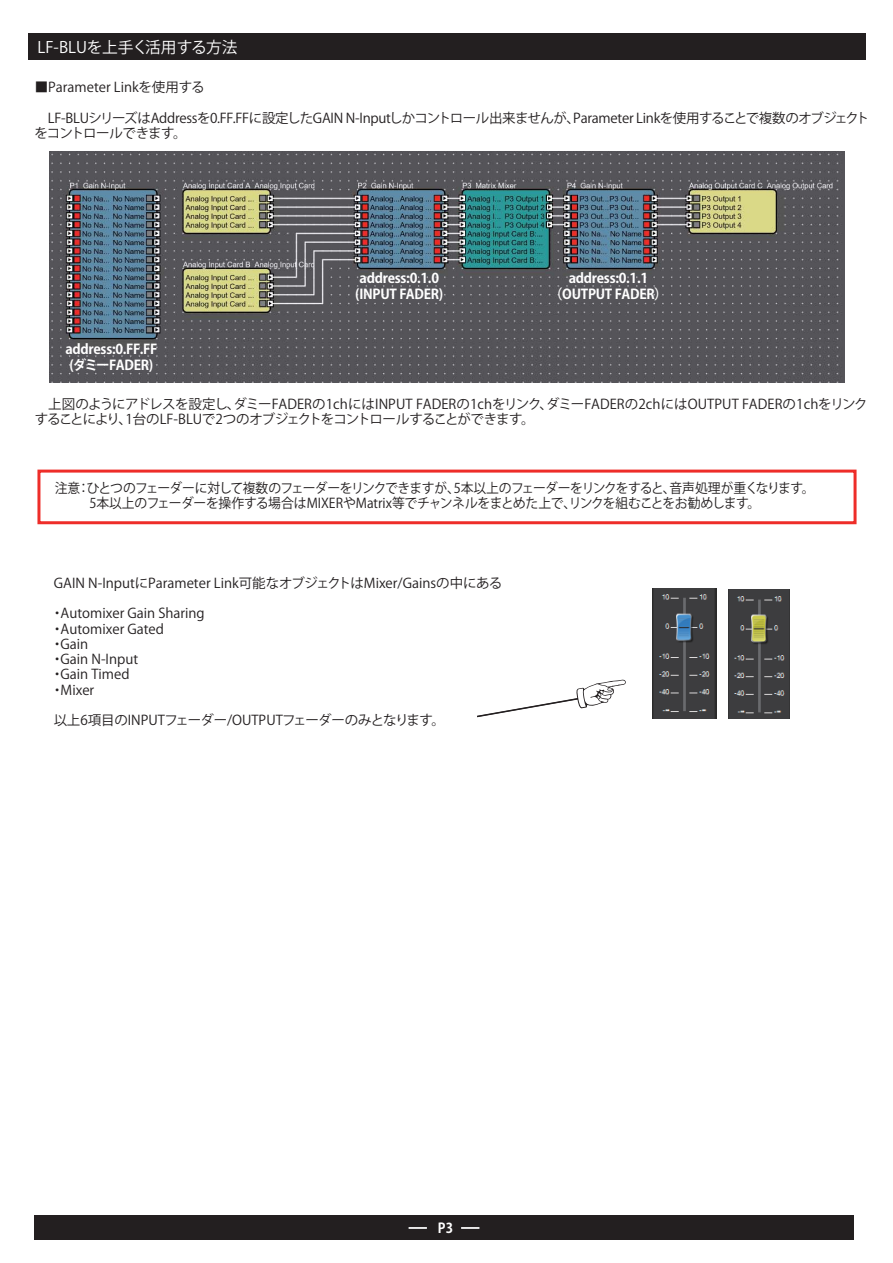
<style>
.page{position:relative;width:893px;height:1263px;background:#fff}
.page>*{position:absolute;margin:0;border:0;box-sizing:border-box;transform-origin:0 0}
.t1{font:15.75px "Koz Go Pro Regular 90 msp RKSJ H";color:#fff}
.t2{font:13.65px "Koz Go Pro Bold 90 msp RKSJ H";color:#fff;scale:.95 1}
.t3{font:13.5px/15.3px "Koz Go Pro Regular 90 msp RKSJ H";letter-spacing:-.02em;color:#231f20}
.t4{font:13.5px/15.3px "Koz Go Pro Regular 90 msp RKSJ H";color:#231f20}
.t5{font:13.5px/15.3px "Koz Go Pro Regular 90 msp RKSJ H";letter-spacing:-.02em;color:#231f20;scale:.95 1}
.t6{font:13.5px/16.2px "Koz Go Pro Bold 90 msp RKSJ H";letter-spacing:-.02em;color:#fff;text-align:center}
</style>
<div class="page">
<div style="left:28px;top:33px;width:837px;height:27px;background:#231f20"></div>
<div style="left:34px;top:1216px;width:819px;height:24px;background:#231f20"></div>
<img style="left:49px;top:151px;width:795px;height:231px">
<img style="left:652px;top:589px;width:64px;height:130px">
<img style="left:728px;top:589px;width:62px;height:130px">
<div style="left:37px;top:470px;width:819px;height:54px;border:3px solid #ee2d29"></div>
<svg style="left:477px;top:679px;width:149px;height:39px"></svg>
<svg style="left:409px;top:1227px;width:18px;height:2px"></svg>
<svg style="left:461px;top:1227px;width:18px;height:2px"></svg>
<p class="t1" style="left:38px;top:41px;width:202px">LF-BLUを上手く活用する方法</p>
<p class="t4" style="left:35px;top:81px;width:171px">■Parameter Linkを使用する</p>
<p class="t3" style="left:34px;top:112px;width:836px">　LF-BLUシリーズはAddressを0.FF.FFに設定したGAIN N-Inputしかコントロール出来ませんが、Parameter Linkを使用することで複数のオブジェクトをコントロールできます。</p>
<p class="t6" style="left:65px;top:343px;width:93px">address:0.FF.FF (ダミーFADER)</p>
<p class="t6" style="left:355px;top:272px;width:90px">address:0.1.0 (INPUT FADER)</p>
<p class="t6" style="left:549px;top:272px;width:120px">address:0.1.1（OUTPUT FADER）</p>
<p class="t3" style="left:35px;top:398px;width:834px;text-indent:13px">上図のようにアドレスを設定し、ダミーFADERの1chにはINPUT FADERの1chをリンク、ダミーFADERの2chにはOUTPUT FADERの1chをリンクすることにより、1台のLF-BLUで2つのオブジェクトをコントロールすることができます。</p>
<p class="t5" style="left:55px;top:482px;width:801px">注意：ひとつのフェーダーに対して複数のフェーダーをリンクできますが、5本以上のフェーダーをリンクをすると、音声処理が重くなります。　　 5本以上のフェーダーを操作する場合はMIXERやMatrix等でチャンネルをまとめた上で、リンクを組むことをお勧めします。</p>
<p class="t4" style="left:54px;top:577px;width:450px">GAIN N-InputにParameter Link可能なオブジェクトはMixer/Gainsの中にある</p>
<p class="t4" style="left:51px;top:607px;width:156px">・Automixer Gain Sharing・Automixer Gated・Gain<br>・Gain N-Input<br>・Gain Timed<br>・Mixer</p>
<p class="t3" style="left:54px;top:714px;width:393px">以上6項目のINPUTフェーダー/OUTPUTフェーダーのみとなります。</p>
<p class="t2" style="left:438px;top:1223px;width:17px">P3</p>
</div>
